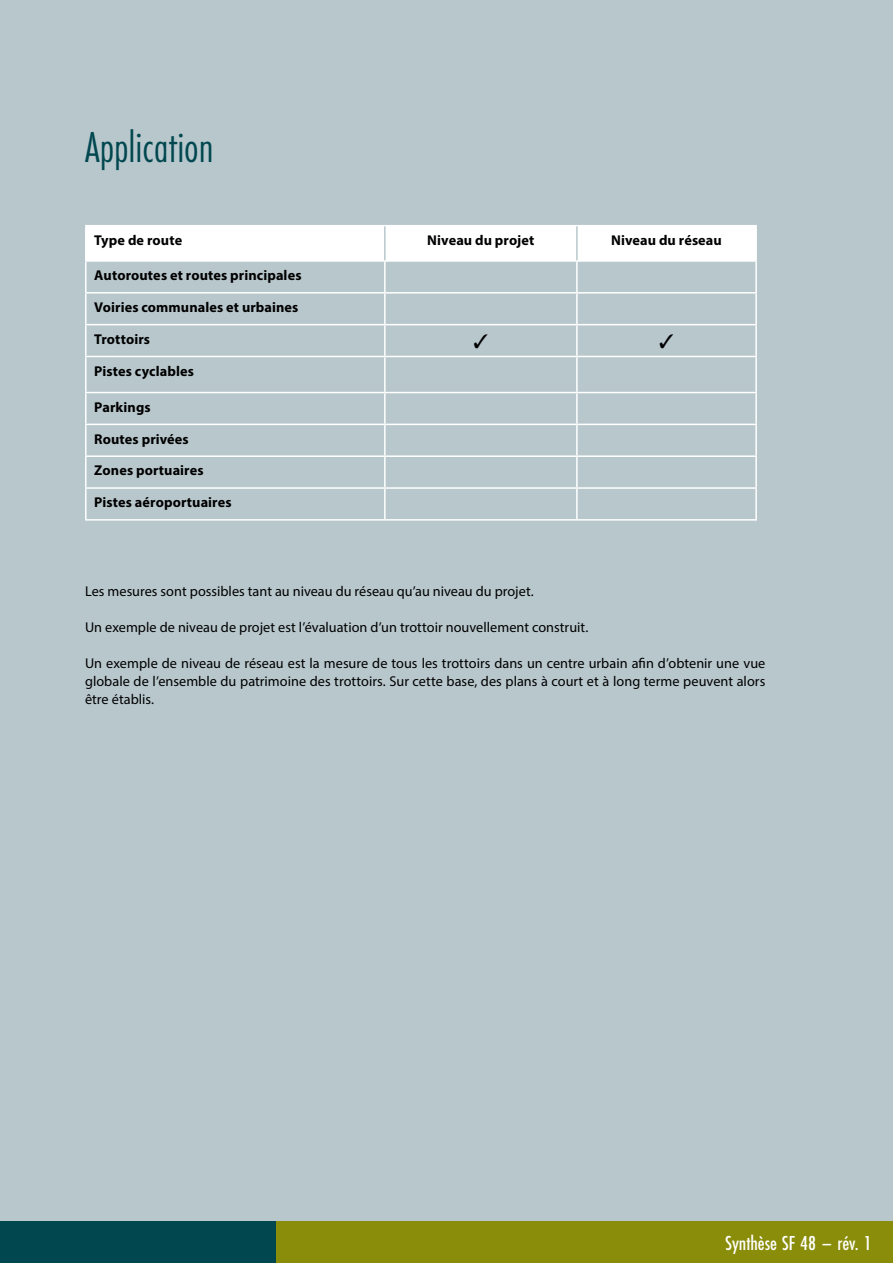
<style>
.page{position:relative;width:893px;height:1263px;background:#fff}
.page>*{position:absolute;margin:0;border:0;box-sizing:border-box;transform-origin:0 0}
.t1{font:45px "Futura PT Cond";color:#00474f}
.t2{font:500 21px "Futura PT Cond";color:#fff}
.t3{font:14.25px/18px "Myriad Pro";color:#000;text-align:justify}
.t4{font:700 14.25px "Myriad Pro";letter-spacing:.01em;color:#000}
</style>
<div class="page">
<div style="left:0;top:1220px;width:276px;height:43px;background:#00474f"></div>
<div style="left:276px;top:1220px;width:617px;height:43px;background:#8a8d09"></div>
<div style="left:0;top:0;width:893px;height:1220px;background:#b8c7cc"></div>
<div style="left:87px;top:226px;width:668px;height:34px;background:#fff"></div>
<hr style="left:85px;top:225px;width:300px;height:1px;background:#fff">
<hr style="left:85px;top:226px;width:2px;height:34px;background:#fff">
<hr style="left:385px;top:225px;width:192px;height:1px;background:#fff">
<hr style="left:577px;top:225px;width:180px;height:1px;background:#fff">
<hr style="left:755px;top:226px;width:2px;height:34px;background:#fff">
<hr style="left:85px;top:260px;width:300px;height:2px;background:#fff">
<hr style="left:85px;top:262px;width:2px;height:30px;background:#fff">
<hr style="left:385px;top:260px;width:192px;height:2px;background:#fff">
<hr style="left:384px;top:262px;width:2px;height:30px;background:#fff">
<hr style="left:577px;top:260px;width:180px;height:2px;background:#fff">
<hr style="left:576px;top:262px;width:2px;height:30px;background:#fff">
<hr style="left:755px;top:262px;width:2px;height:30px;background:#fff">
<hr style="left:85px;top:292px;width:300px;height:2px;background:#fff">
<hr style="left:85px;top:294px;width:2px;height:30px;background:#fff">
<hr style="left:385px;top:292px;width:192px;height:2px;background:#fff">
<hr style="left:384px;top:294px;width:2px;height:30px;background:#fff">
<hr style="left:577px;top:292px;width:180px;height:2px;background:#fff">
<hr style="left:576px;top:294px;width:2px;height:30px;background:#fff">
<hr style="left:755px;top:294px;width:2px;height:30px;background:#fff">
<hr style="left:85px;top:324px;width:300px;height:1px;background:#fff">
<hr style="left:85px;top:325px;width:2px;height:31px;background:#fff">
<hr style="left:385px;top:324px;width:192px;height:1px;background:#fff">
<hr style="left:384px;top:325px;width:2px;height:31px;background:#fff">
<hr style="left:577px;top:324px;width:180px;height:1px;background:#fff">
<hr style="left:576px;top:325px;width:2px;height:31px;background:#fff">
<hr style="left:755px;top:325px;width:2px;height:31px;background:#fff">
<hr style="left:85px;top:356px;width:300px;height:1px;background:#fff">
<hr style="left:85px;top:357px;width:2px;height:35px;background:#fff">
<hr style="left:385px;top:356px;width:192px;height:1px;background:#fff">
<hr style="left:384px;top:357px;width:2px;height:35px;background:#fff">
<hr style="left:577px;top:356px;width:180px;height:1px;background:#fff">
<hr style="left:576px;top:357px;width:2px;height:35px;background:#fff">
<hr style="left:755px;top:357px;width:2px;height:35px;background:#fff">
<hr style="left:85px;top:392px;width:300px;height:1px;background:#fff">
<hr style="left:85px;top:393px;width:2px;height:31px;background:#fff">
<hr style="left:385px;top:392px;width:192px;height:1px;background:#fff">
<hr style="left:384px;top:393px;width:2px;height:31px;background:#fff">
<hr style="left:577px;top:392px;width:180px;height:1px;background:#fff">
<hr style="left:576px;top:393px;width:2px;height:31px;background:#fff">
<hr style="left:755px;top:393px;width:2px;height:31px;background:#fff">
<hr style="left:85px;top:424px;width:300px;height:1px;background:#fff">
<hr style="left:85px;top:425px;width:2px;height:30px;background:#fff">
<hr style="left:385px;top:424px;width:192px;height:1px;background:#fff">
<hr style="left:384px;top:425px;width:2px;height:30px;background:#fff">
<hr style="left:577px;top:424px;width:180px;height:1px;background:#fff">
<hr style="left:576px;top:425px;width:2px;height:30px;background:#fff">
<hr style="left:755px;top:425px;width:2px;height:30px;background:#fff">
<hr style="left:85px;top:455px;width:300px;height:2px;background:#fff">
<hr style="left:85px;top:457px;width:2px;height:30px;background:#fff">
<hr style="left:385px;top:455px;width:192px;height:2px;background:#fff">
<hr style="left:384px;top:457px;width:2px;height:30px;background:#fff">
<hr style="left:577px;top:455px;width:180px;height:2px;background:#fff">
<hr style="left:576px;top:457px;width:2px;height:30px;background:#fff">
<hr style="left:755px;top:457px;width:2px;height:30px;background:#fff">
<hr style="left:85px;top:487px;width:300px;height:2px;background:#fff">
<hr style="left:85px;top:489px;width:2px;height:30px;background:#fff">
<hr style="left:385px;top:487px;width:192px;height:2px;background:#fff">
<hr style="left:384px;top:489px;width:2px;height:30px;background:#fff">
<hr style="left:577px;top:487px;width:180px;height:2px;background:#fff">
<hr style="left:576px;top:489px;width:2px;height:30px;background:#fff">
<hr style="left:755px;top:489px;width:2px;height:30px;background:#fff">
<hr style="left:85px;top:519px;width:300px;height:2px;background:#fff">
<hr style="left:385px;top:519px;width:192px;height:2px;background:#fff">
<hr style="left:577px;top:519px;width:180px;height:2px;background:#fff">
<hr style="left:384px;top:226px;width:2px;height:34px;background:#b8c7cc">
<hr style="left:576px;top:226px;width:2px;height:34px;background:#b8c7cc">
<h1 class="t1" style="left:85px;top:121px;width:130px">Application</h1>
<p class="t4" style="left:94px;top:231px;width:89px">Type de route</p>
<p class="t4" style="left:427px;top:231px;width:109px">Niveau du projet</p>
<p class="t4" style="left:611px;top:231px;width:112px">Niveau du réseau</p>
<p class="t4" style="left:94px;top:266px;width:209px">Autoroutes et routes principales</p>
<p class="t4" style="left:94px;top:298px;width:206px">Voiries communales et urbaines</p>
<p class="t4" style="left:94px;top:330px;width:57px">Trottoirs</p>
<p class="t4" style="left:94px;top:362px;width:101px">Pistes cyclables</p>
<p class="t4" style="left:94px;top:398px;width:58px">Parkings</p>
<p class="t4" style="left:94px;top:429px;width:96px">Routes privées</p>
<p class="t4" style="left:94px;top:461px;width:111px">Zones portuaires</p>
<p class="t4" style="left:94px;top:493px;width:139px">Pistes aéroportuaires</p>
<p class="t3" style="left:85px;top:582px;width:450px">Les mesures sont possibles tant au niveau du réseau qu’au niveau du projet.</p>
<p class="t3" style="left:85px;top:618px;width:505px">Un exemple de niveau de projet est l’évaluation d’un trottoir nouvellement construit.</p>
<p class="t3" style="left:85px;top:654px;width:682px">Un exemple de niveau de réseau est la mesure de tous les trottoirs dans un centre urbain afin d’obtenir une vue globale de l’ensemble du patrimoine des trottoirs. Sur cette base, des plans à court et à long terme peuvent alors être établis.</p>
<h2 class="t2" style="left:725px;top:1231px;width:148px">Synthèse SF 48 – rév. 1</h2>
</div>
